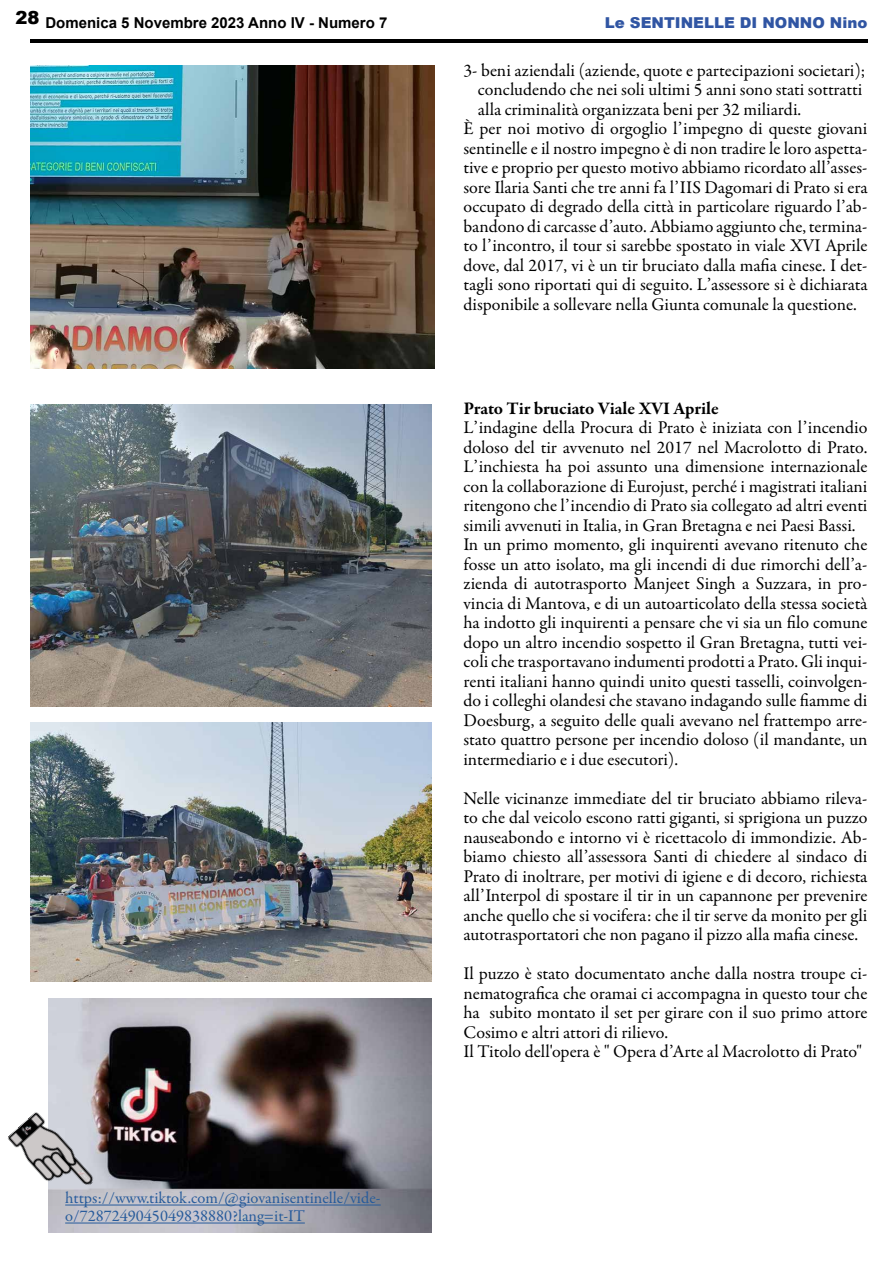
<style>
.page{position:relative;width:893px;height:1263px;background:#fff}
.page>*{position:absolute;margin:0;border:0;box-sizing:border-box;transform-origin:0 0}
.t1{font:18px/19.5px "Garamond Premr Pro";color:#000}
.t2{font:700 18px "Garamond Premr Pro";letter-spacing:-.02em;color:#000}
.t3{font:900 18px "Arial";color:#000}
.t4{font:16.5px/18px "Garamond Premr Pro";color:#275b9b}
.t5{font:700 15px "Arial";color:#000}
.t6{font:900 15px "Arial";color:#3055a3}
</style>
<div class="page">
<hr style="left:30px;top:39px;width:837px;height:3px;background:#000">
<img style="left:30px;top:65px;width:404px;height:303px">
<img style="left:49px;top:998px;width:383px;height:234px">
<img style="left:8px;top:1107px;width:94px;height:103px">
<hr style="left:65px;top:1204px;width:316px;height:1px;background:#275b9b">
<hr style="left:65px;top:1222px;width:240px;height:1px;background:#275b9b">
<img style="left:30px;top:405px;width:402px;height:301px">
<img style="left:30px;top:723px;width:402px;height:258px">
<p class="t3" style="left:16px;top:4px;width:26px">28</p>
<p class="t5" style="left:45px;top:12px;width:344px">Domenica 5 Novembre 2023 Anno IV - Numero 7</p>
<p class="t6" style="left:605px;top:12px;width:264px">Le SENTINELLE DI NONNO Nino</p>
<p class="t1" style="left:463px;top:61px;width:403px">3- beni aziendali (aziende, quote e partecipazioni societari);</p>
<p class="t1" style="left:478px;top:80px;width:386px">concludendo che nei soli ultimi 5 anni sono stati sottratti</p>
<p class="t1" style="left:478px;top:100px;width:325px">alla criminalità organizzata beni per 32 miliardi.</p>
<p class="t1" style="left:463px;top:119px;width:405px">È per noi motivo di orgoglio l’impegno di queste giovani</p>
<p class="t1" style="left:463px;top:139px;width:405px">sentinelle e il nostro impegno è di non tradire le loro aspetta-</p>
<p class="t1" style="left:463px;top:158px;width:405px">tive e proprio per questo motivo abbiamo ricordato all’asses-</p>
<p class="t1" style="left:463px;top:178px;width:406px">sore Ilaria Santi che tre anni fa l’IIS Dagomari di Prato si era</p>
<p class="t1" style="left:463px;top:197px;width:405px">occupato di degrado della città in particolare riguardo l’ab-</p>
<p class="t1" style="left:463px;top:217px;width:405px">bandono di carcasse d’auto. Abbiamo aggiunto che, termina-</p>
<p class="t1" style="left:463px;top:236px;width:405px">to l’incontro, il tour si sarebbe spostato in viale XVI Aprile</p>
<p class="t1" style="left:463px;top:256px;width:405px">dove, dal 2017, vi è un tir bruciato dalla mafia cinese. I det-</p>
<p class="t1" style="left:463px;top:275px;width:405px">tagli sono riportati qui di seguito. L’assessore si è dichiarata</p>
<p class="t1" style="left:463px;top:295px;width:395px">disponibile a sollevare nella Giunta comunale la questione.</p>
<p class="t4" style="left:65px;top:1189px;width:317px">https://www.tiktok.com/@giovanisentinelle/vide&shy;o/7287249045049838880?lang=it-IT</p>
<p class="t2" style="left:463px;top:397px;width:257px">Prato Tir bruciato Viale XVI Aprile</p>
<p class="t1" style="left:463px;top:418px;width:406px">L’indagine della Procura di Prato è iniziata con l’incendio doloso del tir avvenuto nel 2017 nel Macrolotto di Prato.<br>L’inchiesta ha poi assunto una dimensione internazionale con la collaborazione di Eurojust, perché i magistrati italiani ritengono che l’incendio di Prato sia collegato ad altri eventi simili avvenuti in Italia, in Gran Bretagna e nei Paesi Bassi.<br>In un primo momento, gli inquirenti avevano ritenuto che fosse un atto isolato, ma gli incendi di due rimorchi dell’a&shy;zienda di autotrasporto Manjeet Singh a Suzzara, in pro&shy;vincia di Mantova, e di un autoarticolato della stessa società ha indotto gli inquirenti a pensare che vi sia un filo comune dopo un altro incendio sospetto il Gran Bretagna, tutti vei&shy;coli che trasportavano indumenti prodotti a Prato. Gli inqui&shy;renti italiani hanno quindi unito questi tasselli, coinvolgen&shy;do i colleghi olandesi che stavano indagando sulle fiamme di Doesburg, a seguito delle quali avevano nel frattempo arre&shy;stato quattro persone per incendio doloso (il mandante, un intermediario e i due esecutori).</p>
<p class="t1" style="left:463px;top:789px;width:405px;text-align:justify">Nelle vicinanze immediate del tir bruciato abbiamo rileva&shy;to che dal veicolo escono ratti giganti, si sprigiona un puzzo nauseabondo e intorno vi è ricettacolo di immondizie. Ab&shy;biamo chiesto all’assessora Santi di chiedere al sindaco di Prato di inoltrare, per motivi di igiene e di decoro, richiesta all’Interpol di spostare il tir in un capannone per prevenire anche quello che si vocifera: che il tir serve da monito per gli autotrasportatori che non pagano il pizzo alla mafia cinese.</p>
<p class="t1" style="left:463px;top:964px;width:405px">Il puzzo è stato documentato anche dalla nostra troupe ci&shy;nematografica che oramai ci accompagna in questo tour che ha subito montato il set per girare con il suo primo attore Cosimo e altri attori di rilievo.<br>Il Titolo dell'opera è " Opera d’Arte al Macrolotto di Prato"</p>
</div>
